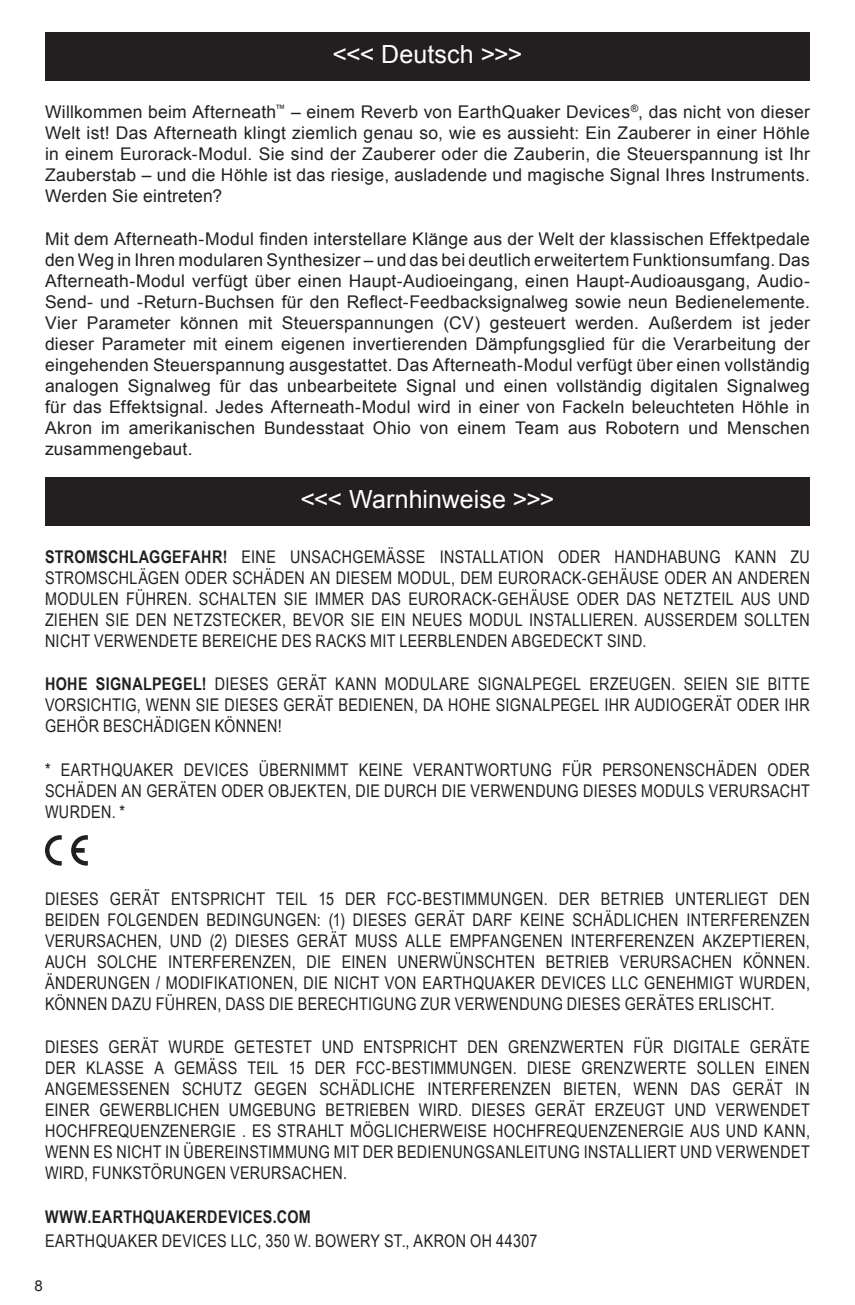
<style>
.page{position:relative;width:855px;height:1305px;background:#fff}
.page>*{position:absolute;margin:0;border:0;box-sizing:border-box;transform-origin:0 0}
.t1{font:25px "Arial";color:#fff}
.t2{font:17.5px/21px "Arial Narrow";letter-spacing:.02em;color:#231f20;text-align:justify}
.t3{font:17.5px/21px "Arial";letter-spacing:.015em;color:#231f20;text-align:justify}
.t4{font:700 17.5px "Arial Narrow";letter-spacing:.025em;color:#231f20}
.t5{font:15px "Arial";color:#231f20}
.s1{font-weight:700}
</style>
<div class="page">
<div style="left:45px;top:32px;width:765px;height:49px;background:#231f20"></div>
<div style="left:45px;top:477px;width:765px;height:49px;background:#231f20"></div>
<svg style="left:45px;top:835px;width:17px;height:31px"></svg>
<svg style="left:71px;top:835px;width:17px;height:31px"></svg>
<h1 class="t1" style="left:333px;top:45px;width:191px">&lt;&lt;&lt; Deutsch &gt;&gt;&gt;</h1>
<p class="t3" style="left:45px;top:103px;width:767px">Willkommen beim Afterneath<sup>™</sup> – einem Reverb von EarthQuaker Devices<sup>®</sup>, das nicht von dieser Welt ist! Das Afterneath klingt ziemlich genau so, wie es aussieht: Ein Zauberer in einer Höhle in einem Eurorack-Modul. Sie sind der Zauberer oder die Zauberin, die Steuerspannung ist Ihr Zauberstab – und die Höhle ist das riesige, ausladende und magische Signal Ihres Instruments.<br>Werden Sie eintreten?</p>
<p class="t3" style="left:45px;top:229px;width:767px">Mit dem Afterneath-Modul finden interstellare Klänge aus der Welt der klassischen Effektpedale den Weg in Ihren modularen Synthesizer – und das bei deutlich erweitertem Funktionsumfang. Das Afterneath-Modul verfügt über einen Haupt-Audioeingang, einen Haupt-Audioausgang, Audio-Send- und -Return-Buchsen für den Reflect-Feedbacksignalweg sowie neun Bedienelemente.<br>Vier Parameter können mit Steuerspannungen (CV) gesteuert werden. Außerdem ist jeder dieser Parameter mit einem eigenen invertierenden Dämpfungsglied für die Verarbeitung der eingehenden Steuerspannung ausgestattet. Das Afterneath-Modul verfügt über einen vollständig analogen Signalweg für das unbearbeitete Signal und einen vollständig digitalen Signalweg für das Effektsignal. Jedes Afterneath-Modul wird in einer von Fackeln beleuchteten Höhle in Akron im amerikanischen Bundesstaat Ohio von einem Team aus Robotern und Menschen zusammengebaut.</p>
<h1 class="t1" style="left:300px;top:490px;width:256px">&lt;&lt;&lt; Warnhinweise &gt;&gt;&gt;</h1>
<p class="t2" style="left:45px;top:548px;width:767px"><span class="s1">STROMSCHLAGGEFAHR!</span> EINE UNSACHGEMÄSSE INSTALLATION ODER HANDHABUNG KANN ZU STROMSCHLÄGEN ODER SCHÄDEN AN DIESEM MODUL, DEM EURORACK-GEHÄUSE ODER AN ANDEREN MODULEN FÜHREN. SCHALTEN SIE IMMER DAS EURORACK-GEHÄUSE ODER DAS NETZTEIL AUS UND ZIEHEN SIE DEN NETZSTECKER, BEVOR SIE EIN NEUES MODUL INSTALLIEREN. AUSSERDEM SOLLTEN NICHT VERWENDETE BEREICHE DES RACKS MIT LEERBLENDEN ABGEDECKT SIND.</p>
<p class="t2" style="left:45px;top:675px;width:766px"><span class="s1">HOHE SIGNALPEGEL!</span> DIESES GERÄT KANN MODULARE SIGNALPEGEL ERZEUGEN. SEIEN SIE BITTE VORSICHTIG, WENN SIE DIESES GERÄT BEDIENEN, DA HOHE SIGNALPEGEL IHR AUDIOGERÄT ODER IHR GEHÖR BESCHÄDIGEN KÖNNEN!</p>
<p class="t2" style="left:45px;top:761px;width:767px">* EARTHQUAKER DEVICES ÜBERNIMMT KEINE VERANTWORTUNG FÜR PERSONENSCHÄDEN ODER SCHÄDEN AN GERÄTEN ODER OBJEKTEN, DIE DURCH DIE VERWENDUNG DIESES MODULS VERURSACHT WURDEN. *</p>
<p class="t2" style="left:45px;top:890px;width:767px">DIESES GERÄT ENTSPRICHT TEIL 15 DER FCC-BESTIMMUNGEN. DER BETRIEB UNTERLIEGT DEN BEIDEN FOLGENDEN BEDINGUNGEN: (1) DIESES GERÄT DARF KEINE SCHÄDLICHEN INTERFERENZEN VERURSACHEN, UND (2) DIESES GERÄT MUSS ALLE EMPFANGENEN INTERFERENZEN AKZEPTIEREN, AUCH SOLCHE INTERFERENZEN, DIE EINEN UNERWÜNSCHTEN BETRIEB VERURSACHEN KÖNNEN.<br>ÄNDERUNGEN / MODIFIKATIONEN, DIE NICHT VON EARTHQUAKER DEVICES LLC GENEHMIGT WURDEN, KÖNNEN DAZU FÜHREN, DASS DIE BERECHTIGUNG ZUR VERWENDUNG DIESES GERÄTES ERLISCHT.</p>
<p class="t2" style="left:45px;top:1038px;width:767px">DIESES GERÄT WURDE GETESTET UND ENTSPRICHT DEN GRENZWERTEN FÜR DIGITALE GERÄTE DER KLASSE A GEMÄSS TEIL 15 DER FCC-BESTIMMUNGEN. DIESE GRENZWERTE SOLLEN EINEN ANGEMESSENEN SCHUTZ GEGEN SCHÄDLICHE INTERFERENZEN BIETEN, WENN DAS GERÄT IN EINER GEWERBLICHEN UMGEBUNG BETRIEBEN WIRD. DIESES GERÄT ERZEUGT UND VERWENDET HOCHFREQUENZENERGIE . ES STRAHLT MÖGLICHERWEISE HOCHFREQUENZENERGIE AUS UND KANN, WENN ES NICHT IN ÜBEREINSTIMMUNG MIT DER BEDIENUNGSANLEITUNG INSTALLIERT UND VERWENDET WIRD, FUNKSTÖRUNGEN VERURSACHEN.</p>
<p class="t4" style="left:45px;top:1210px;width:267px">WWW.EARTHQUAKERDEVICES.COM</p>
<p class="t2" style="left:45px;top:1232px;width:494px">EARTHQUAKER DEVICES LLC, 350 W. BOWERY ST., AKRON OH 44307</p>
<p class="t5" style="left:35px;top:1280px;width:10px">8</p>
</div>
